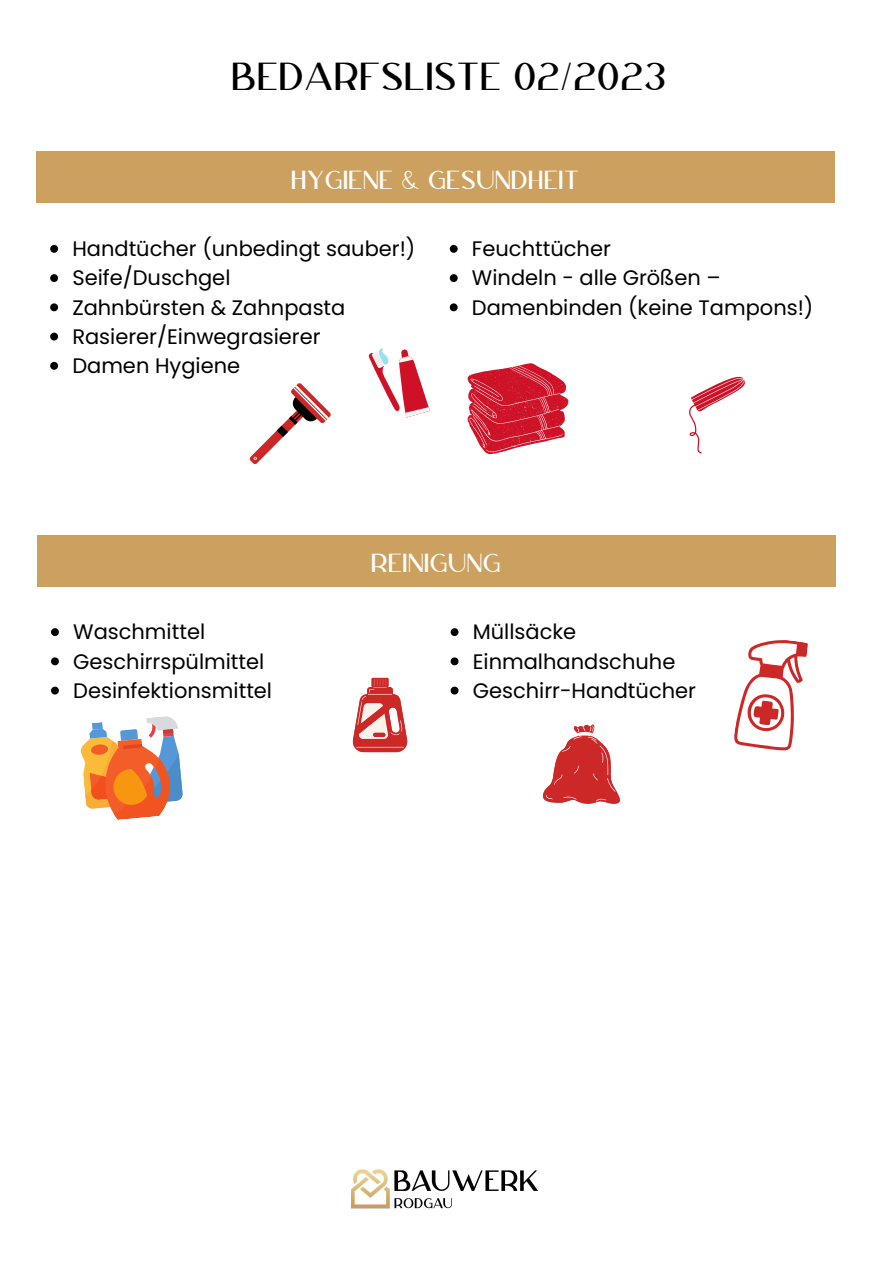
<style>
.page{position:relative;width:893px;height:1264px;background:#fff}
.page>*{position:absolute;margin:0;border:0;box-sizing:border-box;transform-origin:0 0}
.t1{font:600 38.85px "Aurora";color:#000}
.t2{font:600 26.1px "Aurora";color:#fff}
.t3{font:21px/29.2px "Poppins";color:#000}
</style>
<div class="page">
<div style="left:37px;top:152px;width:797px;height:51px;background:#cca05f"></div>
<img style="left:352px;top:1169px;width:186px;height:40px">
<div style="left:38px;top:535px;width:797px;height:51px;background:#cca05f"></div>
<svg style="left:689px;top:376px;width:56px;height:77px"></svg>
<svg style="left:467px;top:363px;width:101px;height:91px"></svg>
<svg style="left:368px;top:348px;width:62px;height:69px"></svg>
<svg style="left:250px;top:383px;width:81px;height:81px"></svg>
<svg style="left:352px;top:678px;width:56px;height:74px"></svg>
<svg style="left:81px;top:716px;width:102px;height:104px"></svg>
<svg style="left:734px;top:640px;width:74px;height:111px"></svg>
<svg style="left:543px;top:724px;width:77px;height:80px"></svg>
<svg style="left:50px;top:245px;width:8px;height:8px"></svg>
<svg style="left:50px;top:274px;width:8px;height:8px"></svg>
<svg style="left:50px;top:303px;width:8px;height:8px"></svg>
<svg style="left:50px;top:332px;width:8px;height:8px"></svg>
<svg style="left:50px;top:362px;width:8px;height:8px"></svg>
<svg style="left:450px;top:245px;width:7px;height:8px"></svg>
<svg style="left:450px;top:274px;width:7px;height:8px"></svg>
<svg style="left:450px;top:303px;width:7px;height:8px"></svg>
<svg style="left:51px;top:628px;width:8px;height:8px"></svg>
<svg style="left:51px;top:657px;width:8px;height:8px"></svg>
<svg style="left:51px;top:686px;width:8px;height:8px"></svg>
<svg style="left:450px;top:628px;width:8px;height:8px"></svg>
<svg style="left:450px;top:657px;width:8px;height:8px"></svg>
<svg style="left:450px;top:686px;width:8px;height:8px"></svg>
<h1 class="t1" style="left:233px;top:52px;width:436px">BEDARFSLISTE 02/2023</h1>
<p class="t2" style="left:292px;top:163px;width:290px">HYGIENE &amp; GESUNDHEIT</p>
<p class="t3" style="left:72px;top:234px;width:344px">Handtücher (unbedingt sauber!)<br>Seife/Duschgel<br>Zahnbürsten &amp; Zahnpasta<br>Rasierer/Einwegrasierer<br>Damen Hygiene</p>
<p class="t3" style="left:472px;top:234px;width:343px">Feuchttücher<br>Windeln - alle Größen –<br>Damenbinden (keine Tampons!)</p>
<p class="t2" style="left:372px;top:546px;width:132px">REINIGUNG</p>
<p class="t3" style="left:73px;top:617px;width:200px">Waschmittel<br>Geschirrspülmittel<br>Desinfektionsmittel</p>
<p class="t3" style="left:473px;top:617px;width:225px">Müllsäcke<br>Einmalhandschuhe<br>Geschirr-Handtücher</p>
</div>
